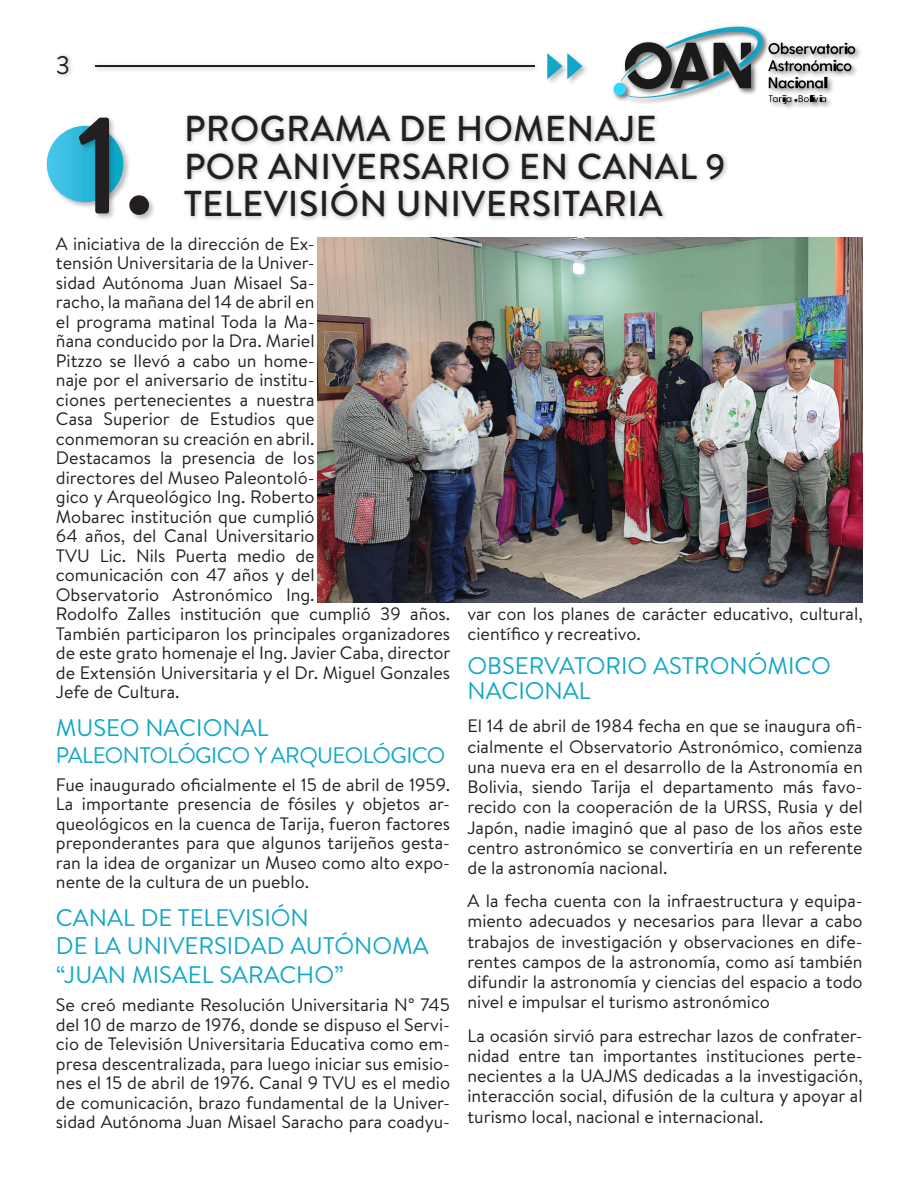
<style>
.page{position:relative;width:918px;height:1188px;background:#fff}
.page>*{position:absolute;margin:0;border:0;box-sizing:border-box;transform-origin:0 0}
.NUMERO{font:500 141px "Brandon Grotesque";color:#231f20}
.TITUAR_SEGUNDA_LINEA{font:500 36px "Brandon Grotesque";letter-spacing:.01em;color:#231f20}
.t1{font:25.5px "Brandon Text";color:#231f20}
.Paragraph_Style_1{font:24px/25.5px "Brandon Text";color:#12a6c7}
.Paragraph_Style_1-2{font:22.5px "Brandon Text";letter-spacing:-.025em;color:#12a6c7}
.Paragraph_Style_1-3{font:18px/19.5px "Brandon Text";color:#231f20;text-align:justify}
</style>
<div class="page">
<div style="left:55px;top:52px;width:20px;height:28px;background:#231f20;opacity:.3"></div>
<div style="left:92px;top:62px;width:449px;height:11px;background:#231f20;opacity:.3"></div>
<hr style="left:95px;top:65px;width:439px;height:2px;background:#231f20">
<div style="left:546px;top:52px;width:24px;height:34px;background:#231f20;opacity:.3"></div>
<div style="left:566px;top:52px;width:24px;height:34px;background:#231f20;opacity:.3"></div>
<svg style="left:547px;top:53px;width:35px;height:26px"></svg>
<div style="left:846px;top:45px;width:12px;height:12px;background:#231f20;opacity:.21"></div>
<div style="left:663px;top:24px;width:106px;height:50px;background:#231f20;opacity:.3"></div>
<div style="left:611px;top:80px;width:21px;height:21px;background:#231f20;opacity:.3"></div>
<div style="left:614px;top:83px;width:12px;height:12px;background:#30d9ff;border-radius:50%"></div>
<div style="left:618px;top:52px;width:41px;height:35px;background:#231f20;opacity:.3"></div>
<div style="left:766px;top:92px;width:12px;height:16px;background:#231f20;opacity:.3"></div>
<div style="left:781px;top:94px;width:7px;height:11px;background:#e4e3e3"></div>
<div style="left:782px;top:94px;width:7px;height:12px;background:#231f20;opacity:.21"></div>
<div style="left:797px;top:94px;width:8px;height:11px;background:#e0e0e0"></div>
<div style="left:808px;top:94px;width:8px;height:11px;background:#e5e4e4"></div>
<div style="left:811px;top:94px;width:7px;height:11px;background:#dcdbdb"></div>
<div style="left:812px;top:96px;width:9px;height:9px;background:#231f20;opacity:.21"></div>
<div style="left:818px;top:94px;width:7px;height:11px;background:#dadada"></div>
<svg style="left:621px;top:27px;width:234px;height:77px"></svg>
<div style="left:182px;top:113px;width:548px;height:110px;background:#231f20;opacity:.3"></div>
<div style="left:45px;top:124px;width:86px;height:86px;background:#231f20;opacity:.3"></div>
<div style="left:47px;top:126px;width:76px;height:76px;background:#3bbfe3;border-radius:38px"></div>
<div style="left:78px;top:116px;width:78px;height:106px;background:#231f20;opacity:.3"></div>
<img style="left:317px;top:237px;width:546px;height:366px">
<h3 class="t1" style="left:56px;top:47px;width:16px">3</h3>
<p class="TITUAR_SEGUNDA_LINEA" style="left:184px;top:104px;width:474px">PROGRAMA DE HOMENAJE</p>
<p class="TITUAR_SEGUNDA_LINEA" style="left:184px;top:141px;width:542px">POR ANIVERSARIO EN CANAL 9</p>
<p class="TITUAR_SEGUNDA_LINEA" style="left:184px;top:179px;width:480px">TELEVISIÓN UNIVERSITARIA</p>
<p class="Paragraph_Style_1-3" style="left:56px;top:233px;width:396px;text-align:left">A iniciativa de la dirección de Ex-<br>tensión Universitaria de la Univer-<br>sidad Autónoma Juan Misael Sa-<br>racho, la mañana del 14 de abril en<br>el programa matinal Toda la Ma-<br>ñana conducido por la Dra. Mariel<br>Pitzzo se llevó a cabo un home-<br>naje por el aniversario de institu-<br>ciones pertenecientes a nuestra<br>Casa Superior de Estudios que<br>conmemoran su creación en abril.<br>Destacamos la presencia de los<br>directores del Museo Paleontoló-<br>gico y Arqueológico Ing. Roberto<br>Mobarec institución que cumplió<br>64 años, del Canal Universitario<br>TVU Lic. Nils Puerta medio de<br>comunicación con 47 años y del<br>Observatorio Astronómico Ing.<br>Rodolfo Zalles institución que cumplió 39 años.<br>También participaron los principales organizadores de este grato homenaje el Ing. Javier Caba, director de Extensión Universitaria y el Dr. Miguel Gonzales Jefe de Cultura.</p>
<p class="Paragraph_Style_1" style="left:56px;top:714px;width:214px">MUSEO NACIONAL</p>
<p class="Paragraph_Style_1-2" style="left:56px;top:740px;width:391px">PALEONTOLÓGICO Y ARQUEOLÓGICO</p>
<p class="Paragraph_Style_1-3" style="left:56px;top:774px;width:396px">Fue inaugurado oficialmente el 15 de abril de 1959.<br>La importante presencia de fósiles y objetos ar&shy;queológicos en la cuenca de Tarija, fueron factores preponderantes para que algunos tarijeños gesta&shy;ran la idea de organizar un Museo como alto expo&shy;nente de la cultura de un pueblo.</p>
<p class="Paragraph_Style_1" style="left:56px;top:904px;width:254px">CANAL DE TELEVISIÓN</p>
<p class="Paragraph_Style_1" style="left:56px;top:933px;width:374px">DE LA UNIVERSIDAD AUTÓNOMA</p>
<p class="Paragraph_Style_1" style="left:56px;top:961px;width:289px">“JUAN MISAEL SARACHO”</p>
<p class="Paragraph_Style_1-3" style="left:56px;top:995px;width:396px">Se creó mediante Resolución Universitaria N° 745 del 10 de marzo de 1976, donde se dispuso el Servi&shy;cio de Televisión Universitaria Educativa como em&shy;presa descentralizada, para luego iniciar sus emisio&shy;nes el 15 de abril de 1976. Canal 9 TVU es el medio de comunicación, brazo fundamental de la Univer&shy;sidad Autónoma Juan Misael Saracho para coadyu-</p>
<p class="NUMERO" style="left:75px;top:68px;width:82px">1.</p>
<p class="Paragraph_Style_1-3" style="left:468px;top:604px;width:397px">var con los planes de carácter educativo, cultural, científico y recreativo.</p>
<p class="Paragraph_Style_1" style="left:468px;top:652px;width:365px">OBSERVATORIO ASTRONÓMICO<br>NACIONAL</p>
<p class="Paragraph_Style_1-3" style="left:468px;top:716px;width:397px;line-height:20.2px">El 14 de abril de 1984 fecha en que se inaugura ofi&shy;cialmente el Observatorio Astronómico, comienza una nueva era en el desarrollo de la Astronomía en Bolivia, siendo Tarija el departamento más favo&shy;recido con la cooperación de la URSS, Rusia y del Japón, nadie imaginó que al paso de los años este centro astronómico se convertiría en un referente de la astronomía nacional.</p>
<p class="Paragraph_Style_1-3" style="left:468px;top:890px;width:397px;line-height:20.2px">A la fecha cuenta con la infraestructura y equipa&shy;miento adecuados y necesarios para llevar a cabo trabajos de investigación y observaciones en dife&shy;rentes campos de la astronomía, como así también difundir la astronomía y ciencias del espacio a todo nivel e impulsar el turismo astronómico</p>
<p class="Paragraph_Style_1-3" style="left:468px;top:1025px;width:397px;line-height:20.2px">La ocasión sirvió para estrechar lazos de confrater&shy;nidad entre tan importantes instituciones perte&shy;necientes a la UAJMS dedicadas a la investigación, interacción social, difusión de la cultura y apoyar al turismo local, nacional e internacional.</p>
</div>
